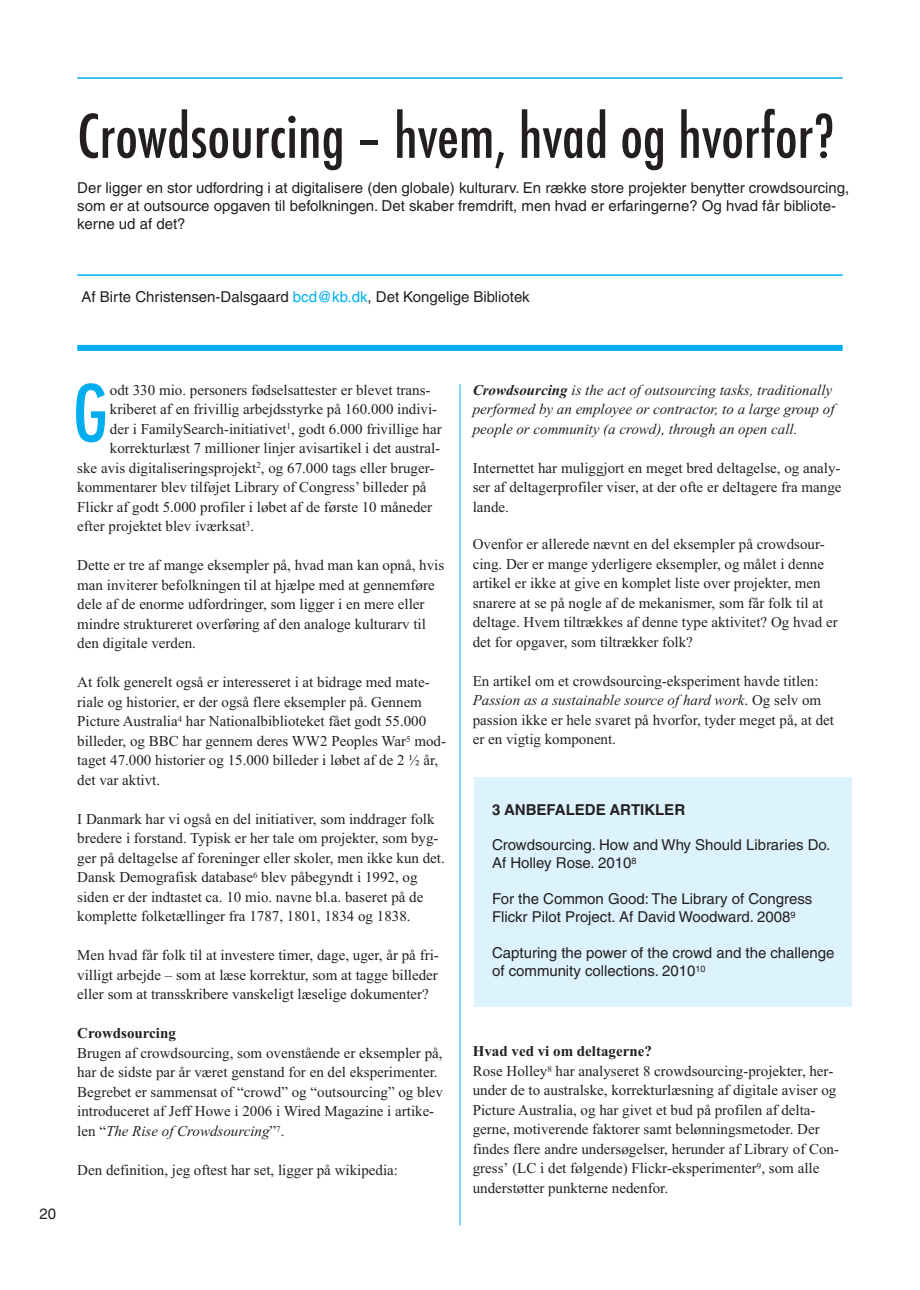
<style>
.page{position:relative;width:920px;height:1290px;background:#fff}
.page>*{position:absolute;margin:0;border:0;box-sizing:border-box;transform-origin:0 0}
.t1{font:500 condensed 76.5px "Futura";color:#00aeef}
.t2{font:500 condensed 58.5px "Futura";color:#231f20}
.t3{font:15px/19.5px "Times New Roman";color:#231f20}
.t4{font:15px/18px "Helvetica";color:#231f20}
.t5{font:italic 15px/19.5px "Times New Roman";color:#231f20}
.t6{font:15px "Helvetica Bold TT";color:#231f20}
.t7{font:700 15px "Times New Roman";color:#231f20}
.s1{color:#00aeef}
.s2{font-style:italic}
.s3{font-weight:700}
</style>
<div class="page">
<hr style="left:460px;top:384px;width:1px;height:841px;background:#00aeef">
<div style="left:77px;top:345px;width:766px;height:6px;background:#00aeef"></div>
<hr style="left:77px;top:274px;width:766px;height:2px;background:#00aeef">
<hr style="left:77px;top:77px;width:766px;height:2px;background:#00aeef">
<div style="left:474px;top:777px;width:377px;height:229px;background:#dcf2fc"></div>
<h2 class="t2" style="left:77px;top:103px;width:759px">Crowdsourcing – hvem, hvad og hvorfor?</h2>
<p class="t4" style="left:77px;top:180px;width:773px">Der ligger en stor udfordring i at digitalisere (den globale) kulturarv. En række store projekter benytter crowdsourcing, som er at outsource opgaven til befolkningen. Det skaber fremdrift, men hvad er erfaringerne? Og hvad får bibliote&shy;kerne ud af det?</p>
<p class="t4" style="left:82px;top:289px;width:450px">Af Birte Christensen-Dalsgaard <span class="s1">bcd@kb.dk</span>, Det Kongelige Bibliotek</p>
<p class="t4" style="left:39px;top:1206px;width:18px">20</p>
<h1 class="t1" style="left:73px;top:370px;width:37px">G</h1>
<p class="t3" style="left:110px;top:380px;width:322px">odt 330 mio. personers fødselsattester er blevet trans-</p>
<p class="t3" style="left:110px;top:399px;width:329px">kriberet af en frivillig arbejdsstyrke på 160.000 indivi-</p>
<p class="t3" style="left:110px;top:419px;width:333px">der i FamilySearch-initiativet<sup>1</sup>, godt 6.000 frivillige har</p>
<p class="t3" style="left:110px;top:438px;width:332px">korrekturlæst 7 millioner linjer avisartikel i det austral-</p>
<p class="t3" style="left:77px;top:458px;width:359px">ske avis digitaliseringsprojekt<sup>2</sup>, og 67.000 tags eller bruger-</p>
<p class="t3" style="left:77px;top:477px;width:351px">kommentarer blev tilføjet Library of Congress’ billeder på</p>
<p class="t3" style="left:77px;top:497px;width:356px">Flickr af godt 5.000 profiler i løbet af de første 10 måneder</p>
<p class="t3" style="left:77px;top:516px;width:178px">efter projektet blev iværksat<sup>3</sup>.</p>
<p class="t3" style="left:77px;top:555px;width:368px">Dette er tre af mange eksempler på, hvad man kan opnå, hvis man inviterer befolkningen til at hjælpe med at gennemføre dele af de enorme udfordringer, som ligger i en mere eller mindre struktureret overføring af den analoge kulturarv til den digitale verden.</p>
<p class="t3" style="left:77px;top:672px;width:370px">At folk generelt også er interesseret i at bidrage med mate&shy;riale og historier, er der også flere eksempler på. Gennem Picture Australia<sup>4</sup> har Nationalbiblioteket fået godt 55.000 billeder, og BBC har gennem deres WW2 Peoples War<sup>5</sup> mod&shy;taget 47.000 historier og 15.000 billeder i løbet af de 2 ½ år, det var aktivt.</p>
<p class="t3" style="left:77px;top:809px;width:369px">I Danmark har vi også en del initiativer, som inddrager folk bredere i forstand. Typisk er her tale om projekter, som byg&shy;ger på deltagelse af foreninger eller skoler, men ikke kun det.<br>Dansk Demografisk database<sup>6</sup> blev påbegyndt i 1992, og siden er der indtastet ca. 10 mio. navne bl.a. baseret på de komplette folketællinger fra 1787, 1801, 1834 og 1838.</p>
<p class="t3" style="left:77px;top:945px;width:363px;text-align:justify">Men hvad får folk til at investere timer, dage, uger, år på fri&shy;villigt arbejde – som at læse korrektur, som at tagge billeder eller som at transskribere vanskeligt læselige dokumenter?</p>
<p class="t7" style="left:77px;top:1024px;width:100px">Crowdsourcing</p>
<p class="t3" style="left:77px;top:1043px;width:367px">Brugen af crowdsourcing, som ovenstående er eksempler på, har de sidste par år været genstand for en del eksperimenter.<br>Begrebet er sammensat of “crowd” og “outsourcing” og blev introduceret af Jeff Howe i 2006 i Wired Magazine i artike&shy;len “<span class="s2">The Rise of Crowdsourcing</span>”<sup>7</sup>.</p>
<p class="t3" style="left:77px;top:1160px;width:322px">Den definition, jeg oftest har set, ligger på wikipedia:</p>
<p class="t5" style="left:473px;top:380px;width:363px"><span class="s3">Crowdsourcing</span> is the act of outsourcing tasks, traditionally performed by an employee or contractor, to a large group of people or community (a crowd), through an open call.</p>
<p class="t3" style="left:473px;top:458px;width:370px;text-align:justify">Internettet har muliggjort en meget bred deltagelse, og analy&shy;ser af deltagerprofiler viser, at der ofte er deltagere fra mange lande.</p>
<p class="t3" style="left:473px;top:534px;width:366px">Ovenfor er allerede nævnt en del eksempler på crowdsour&shy;cing. Der er mange yderligere eksempler, og målet i denne artikel er ikke at give en komplet liste over projekter, men snarere at se på nogle af de mekanismer, som får folk til at deltage. Hvem tiltrækkes af denne type aktivitet? Og hvad er det for opgaver, som tiltrækker folk?</p>
<p class="t3" style="left:473px;top:671px;width:363px">En artikel om et crowdsourcing-eksperiment havde titlen:<br><span class="s2">Passion as a sustainable source of hard work</span>. Og selv om passion ikke er hele svaret på hvorfor, tyder meget på, at det er en vigtig komponent.</p>
<p class="t6" style="left:492px;top:801px;width:195px">3 ANBEFALEDE ARTIKLER</p>
<p class="t4" style="left:492px;top:837px;width:340px">Crowdsourcing. How and Why Should Libraries Do.<br>Af Holley Rose. 2010<sup>8</sup></p>
<p class="t4" style="left:492px;top:891px;width:322px">For the Common Good: The Library of Congress<br>Flickr Pilot Project. Af David Woodward. 2008<sup>9</sup></p>
<p class="t4" style="left:492px;top:945px;width:344px">Capturing the power of the crowd and the challenge of community collections. 2010<sup>10</sup></p>
<p class="t3" style="left:473px;top:1041px;width:368px"><span class="s3">Hvad ved vi om deltagerne?<br></span>Rose Holley<sup>8</sup> har analyseret 8 crowdsourcing-projekter, her&shy;under de to australske, korrekturlæsning af digitale aviser og Picture Australia, og har givet et bud på profilen af delta&shy;gerne, motiverende faktorer samt belønningsmetoder. Der findes flere andre undersøgelser, herunder af Library of Con&shy;gress’ (LC i det følgende) Flickr-eksperimenter<sup>9</sup>, som alle understøtter punkterne nedenfor.</p>
</div>
